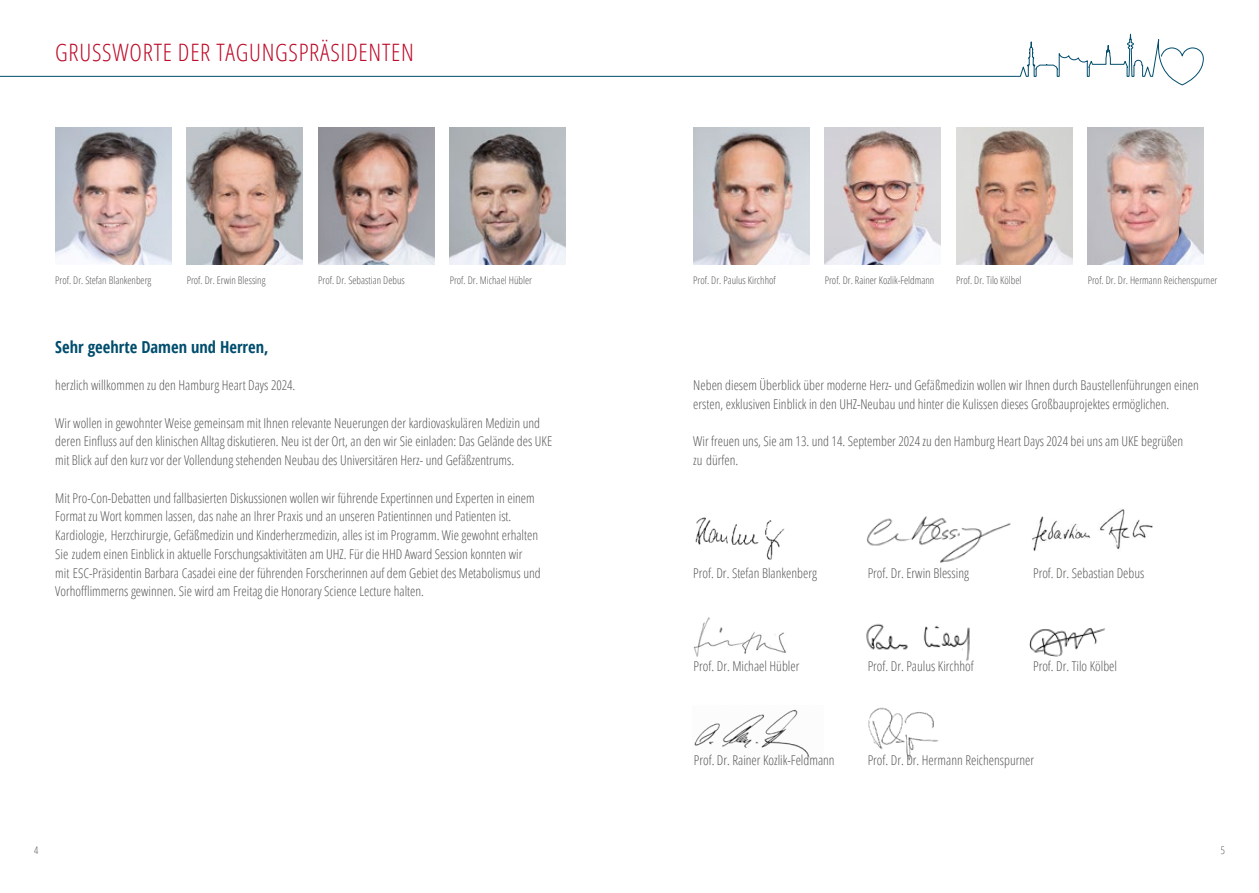
<style>
.page{position:relative;width:1259px;height:893px;background:#fff}
.page>*{position:absolute;margin:0;border:0;box-sizing:border-box;transform-origin:0 0}
.t1{font:300 24px "Open Sans Condensed";letter-spacing:.03em;color:#bd0a28}
.t2{font:700 16.5px "Open Sans Condensed";color:#004d6d}
.t3{font:300 13.5px/18.8px "Open Sans Condensed";color:#575756}
.t4{font:300 10.5px "Open Sans Condensed";color:#575756}
</style>
<div class="page">
<svg style="left:0;top:33px;width:1204px;height:53px"></svg>
<img style="left:694px;top:709px;width:116px;height:49px">
<img style="left:693px;top:617px;width:93px;height:40px">
<img style="left:695px;top:517px;width:90px;height:43px">
<img style="left:868px;top:707px;width:70px;height:53px">
<img style="left:866px;top:623px;width:104px;height:38px">
<img style="left:55px;top:128px;width:116px;height:136px">
<img style="left:187px;top:128px;width:116px;height:136px">
<img style="left:450px;top:128px;width:116px;height:136px">
<img style="left:318px;top:128px;width:116px;height:136px">
<img style="left:956px;top:128px;width:116px;height:136px">
<img style="left:1087px;top:128px;width:116px;height:136px">
<img style="left:693px;top:128px;width:116px;height:136px">
<img style="left:825px;top:128px;width:115px;height:136px">
<img style="left:866px;top:516px;width:145px;height:47px">
<img style="left:1029px;top:628px;width:76px;height:29px">
<img style="left:1032px;top:509px;width:121px;height:42px">
<h1 class="t1" style="left:55px;top:36px;width:360px">GRUSSWORTE DER TAGUNGSPRÄSIDENTEN</h1>
<p class="t4" style="left:55px;top:273px;width:98px">Prof. Dr. Stefan Blankenberg</p>
<p class="t4" style="left:187px;top:273px;width:80px">Prof. Dr. Erwin Blessing</p>
<p class="t4" style="left:318px;top:273px;width:88px">Prof. Dr. Sebastian Debus</p>
<p class="t4" style="left:450px;top:273px;width:84px">Prof. Dr. Michael Hübler</p>
<p class="t4" style="left:693px;top:273px;width:84px">Prof. Dr. Paulus Kirchhof</p>
<p class="t4" style="left:825px;top:273px;width:111px">Prof. Dr. Rainer Kozlik-Feldmann</p>
<p class="t4" style="left:956px;top:273px;width:67px">Prof. Dr. Tilo Kölbel</p>
<p class="t4" style="left:1087px;top:273px;width:131px">Prof. Dr. Dr. Hermann Reichenspurner</p>
<p class="t2" style="left:55px;top:335px;width:215px">Sehr geehrte Damen und Herren,</p>
<p class="t3" style="left:55px;top:375px;width:242px">herzlich willkommen zu den Hamburg Heart Days 2024.</p>
<p class="t3" style="left:55px;top:413px;width:498px">Wir wollen in gewohnter Weise gemeinsam mit Ihnen relevante Neuerungen der kardiovaskulären Medizin und deren Einfluss auf den klinischen Alltag diskutieren. Neu ist der Ort, an den wir Sie einladen: Das Gelände des UKE mit Blick auf den kurz vor der Vollendung stehenden Neubau des Universitären Herz- und Gefäßzentrums.</p>
<p class="t3" style="left:55px;top:488px;width:487px">Mit Pro-Con-Debatten und fallbasierten Diskussionen wollen wir führende Expertinnen und Experten in einem Format zu Wort kommen lassen, das nahe an Ihrer Praxis und an unseren Patientinnen und Patienten ist.<br>Kardiologie, Herzchirurgie, Gefäßmedizin und Kinderherzmedizin, alles ist im Programm. Wie gewohnt erhalten Sie zudem einen Einblick in aktuelle Forschungsaktivitäten am UHZ. Für die HHD Award Session konnten wir<br>mit ESC-Präsidentin Barbara Casadei eine der führenden Forscherinnen auf dem Gebiet des Metabolismus und Vorhofflimmerns gewinnen. Sie wird am Freitag die Honorary Science Lecture halten.</p>
<p class="t3" style="left:693px;top:375px;width:507px">Neben diesem Überblick über moderne Herz- und Gefäßmedizin wollen wir Ihnen durch Baustellenführungen einen ersten, exklusiven Einblick in den UHZ-Neubau und hinter die Kulissen dieses Großbauprojektes ermöglichen.</p>
<p class="t3" style="left:693px;top:432px;width:491px">Wir freuen uns, Sie am 13. und 14. September 2024 zu den Hamburg Heart Days 2024 bei uns am UKE begrüßen zu dürfen.</p>
<p class="t3" style="left:693px;top:563px;width:125px">Prof. Dr. Stefan Blankenberg</p>
<p class="t3" style="left:867px;top:563px;width:103px">Prof. Dr. Erwin Blessing</p>
<p class="t3" style="left:1033px;top:563px;width:113px">Prof. Dr. Sebastian Debus</p>
<p class="t3" style="left:693px;top:657px;width:107px">Prof. Dr. Michael Hübler</p>
<p class="t3" style="left:867px;top:657px;width:108px">Prof. Dr. Paulus Kirchhof</p>
<p class="t3" style="left:1033px;top:657px;width:85px">Prof. Dr. Tilo Kölbel</p>
<p class="t3" style="left:694px;top:750px;width:142px">Prof. Dr. Rainer Kozlik-Feldmann</p>
<p class="t3" style="left:867px;top:750px;width:168px">Prof. Dr. Dr. Hermann Reichenspurner</p>
<p class="t4" style="left:34px;top:843px;width:6px">4</p>
<p class="t4" style="left:1220px;top:843px;width:6px">5</p>
</div>
